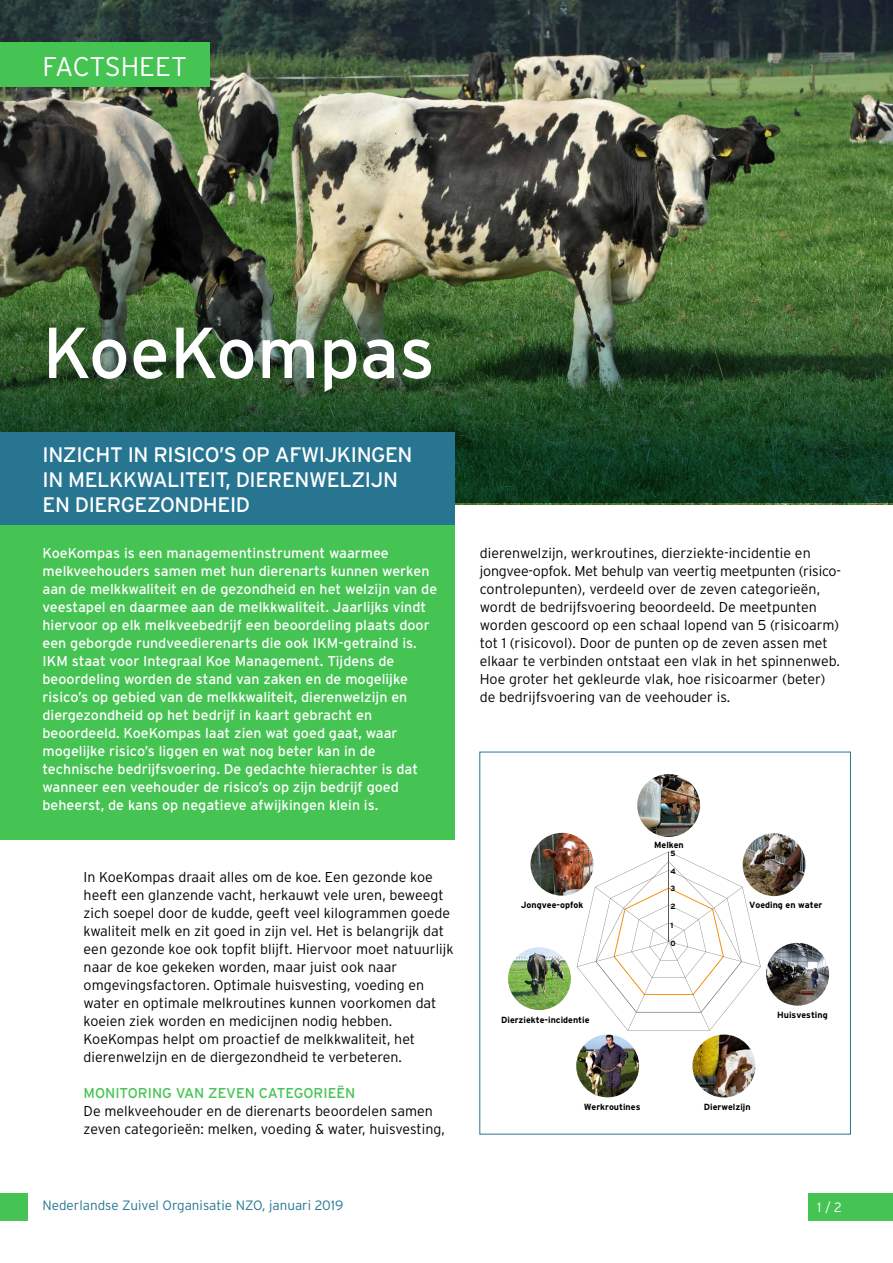
<style>
.page{position:relative;width:893px;height:1263px;background:#fff}
.page>*{position:absolute;margin:0;border:0;box-sizing:border-box;transform-origin:0 0}
.t1{font:72px "Interstate";color:#fff}
.t2{font:300 27px "Interstate";letter-spacing:-.005em;color:#fff}
.t3{font:21px/25.2px "Interstate";letter-spacing:-.02em;color:#fff}
.t4{font:300 14.25px/18px "Interstate";color:#000}
.t5{font:14.25px/18px "Interstate";color:#fff}
.t6{font:14.25px "Interstate";color:#45c353}
.t7{font:300 13.5px "Interstate";color:#277591}
.t8{font:300 13.5px "Interstate";color:#fff}
.t9{font:700 9px "Interstate";color:#000}
.t10{font:700 7.5px "Interstate";color:#000}
</style>
<div class="page">
<img style="left:0;top:0;width:893px;height:503px">
<svg style="left:577px;top:851px;width:184px;height:180px"></svg>
<img style="left:637px;top:774px;width:63px;height:63px;border-radius:31px">
<img style="left:743px;top:833px;width:63px;height:63px;border-radius:31px">
<img style="left:766px;top:943px;width:63px;height:63px;border-radius:31px">
<img style="left:692px;top:1034px;width:63px;height:63px;border-radius:31px">
<img style="left:576px;top:1034px;width:63px;height:63px;border-radius:31px">
<img style="left:508px;top:947px;width:63px;height:63px;border-radius:31px">
<img style="left:530px;top:833px;width:63px;height:63px;border-radius:31px">
<div style="left:0;top:43px;width:210px;height:44px;background:#45c353"></div>
<div style="left:0;top:1193px;width:28px;height:27px;background:#45c353"></div>
<div style="left:809px;top:1193px;width:84px;height:27px;background:#45c353"></div>
<div style="left:0;top:525px;width:454px;height:314px;background:#45c353"></div>
<div style="left:0;top:432px;width:454px;height:93px;background:#277591"></div>
<h2 class="t2" style="left:43px;top:51px;width:146px">FACTSHEET</h2>
<h1 class="t1" style="left:43px;top:312px;width:394px">KoeKompas</h1>
<h3 class="t3" style="left:43px;top:442px;width:372px">INZICHT IN RISICO’S OP AFWIJKINGEN<br>IN MELKKWALITEIT, DIERENWELZIJN<br>EN DIERGEZONDHEID</h3>
<p class="t5" style="left:43px;top:544px;width:396px">KoeKompas is een managementinstrument waarmee melkveehouders samen met hun dierenarts kunnen werken aan de melkkwaliteit en de gezondheid en het welzijn van de veestapel en daarmee aan de melkkwaliteit. Jaarlijks vindt hiervoor op elk melkveebedrijf een beoordeling plaats door een geborgde rundveedierenarts die ook IKM-getraind is.<br>IKM staat voor Integraal Koe Management. Tijdens de beoordeling worden de stand van zaken en de mogelijke risico’s op gebied van de melkkwaliteit, dierenwelzijn en diergezondheid op het bedrijf in kaart gebracht en beoordeeld. KoeKompas laat zien wat goed gaat, waar mogelijke risico’s liggen en wat nog beter kan in de technische bedrijfsvoering. De gedachte hierachter is dat wanneer een veehouder de risico’s op zijn bedrijf goed beheerst, de kans op negatieve afwijkingen klein is.</p>
<p class="t4" style="left:84px;top:868px;width:371px">In KoeKompas draait alles om de koe. Een gezonde koe heeft een glanzende vacht, herkauwt vele uren, beweegt zich soepel door de kudde, geeft veel kilogrammen goede kwaliteit melk en zit goed in zijn vel. Het is belangrijk dat een gezonde koe ook topfit blijft. Hiervoor moet natuurlijk naar de koe gekeken worden, maar juist ook naar omgevingsfactoren. Optimale huisvesting, voeding en water en optimale melkroutines kunnen voorkomen dat koeien ziek worden en medicijnen nodig hebben.<br>KoeKompas helpt om proactief de melkkwaliteit, het dierenwelzijn en de diergezondheid te verbeteren.</p>
<p class="t6" style="left:84px;top:1085px;width:273px">MONITORING VAN ZEVEN CATEGORIEËN</p>
<p class="t4" style="left:84px;top:1102px;width:363px">De melkveehouder en de dierenarts beoordelen samen zeven categorieën: melken, voeding &amp; water, huisvesting,</p>
<p class="t4" style="left:480px;top:544px;width:363px">dierenwelzijn, werkroutines, dierziekte-incidentie en jongvee-opfok. Met behulp van veertig meetpunten (risico&shy;controlepunten), verdeeld over de zeven categorieën, wordt de bedrijfsvoering beoordeeld. De meetpunten worden gescoord op een schaal lopend van 5 (risicoarm) tot 1 (risicovol). Door de punten op de zeven assen met elkaar te verbinden ontstaat een vlak in het spinnenweb.<br>Hoe groter het gekleurde vlak, hoe risicoarmer (beter) de bedrijfsvoering van de veehouder is.</p>
<p class="t9" style="left:654px;top:839px;width:31px">Melken</p>
<p class="t10" style="left:670px;top:849px;width:7px">5</p>
<p class="t10" style="left:670px;top:866px;width:7px">4</p>
<p class="t9" style="left:521px;top:899px;width:64px">Jongvee-opfok</p>
<p class="t9" style="left:501px;top:1014px;width:90px">Dierziekte-incidentie</p>
<p class="t10" style="left:670px;top:884px;width:6px">3</p>
<p class="t10" style="left:670px;top:902px;width:7px">2</p>
<p class="t10" style="left:670px;top:920px;width:4px">1</p>
<p class="t10" style="left:670px;top:938px;width:7px">0</p>
<p class="t9" style="left:749px;top:899px;width:75px">Voeding en water</p>
<p class="t9" style="left:777px;top:1009px;width:52px">Huisvesting</p>
<p class="t9" style="left:584px;top:1101px;width:58px">Werkroutines</p>
<p class="t9" style="left:704px;top:1101px;width:48px">Dierwelzijn</p>
<p class="t7" style="left:43px;top:1198px;width:302px">Nederlandse Zuivel Organisatie NZO, januari 2019</p>
<p class="t8" style="left:817px;top:1199px;width:26px">1 / 2</p>
</div>
